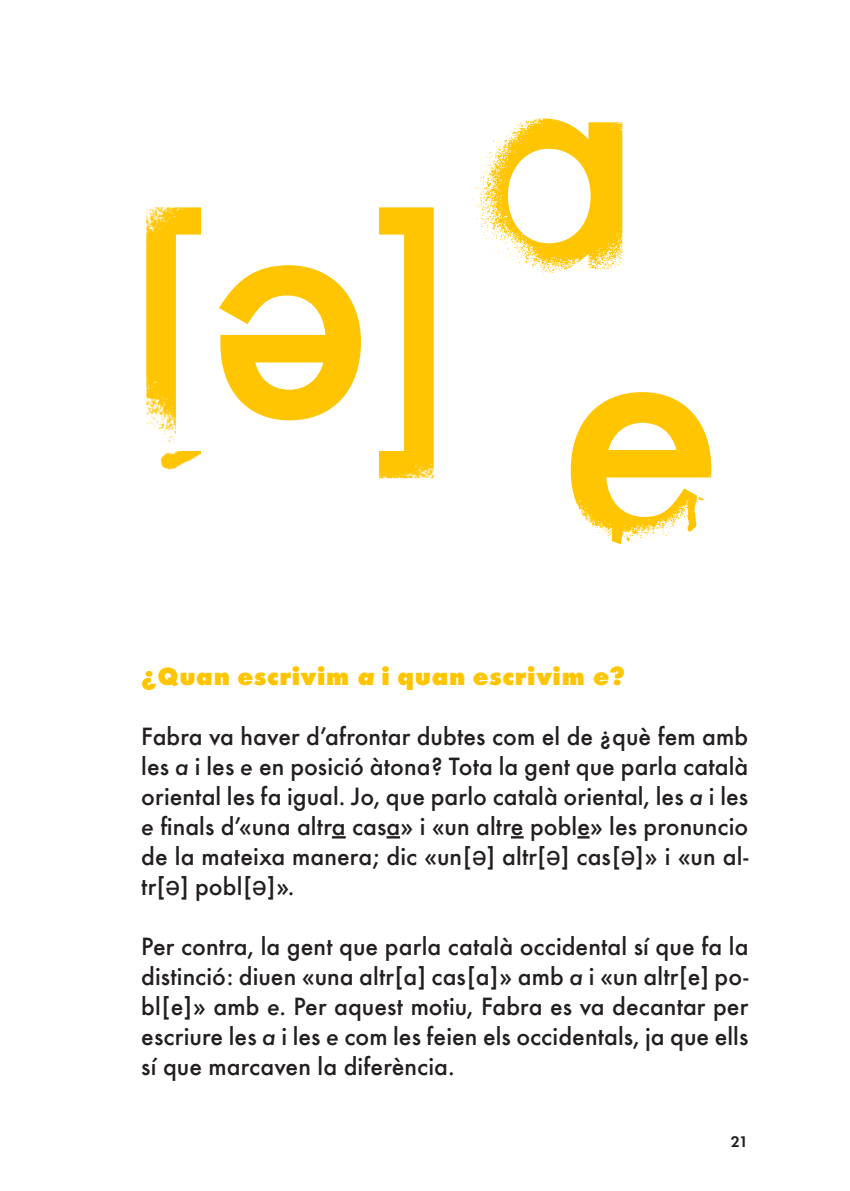
<style>
.page{position:relative;width:850px;height:1191px;background:#fff}
.page>*{position:absolute;margin:0;border:0;box-sizing:border-box;transform-origin:0 0}
.t1{font:500 26px/30px "Futura T";letter-spacing:.005em;color:#231f20;text-align:justify}
.t2{font:800 26px "Futura T";color:#ffc500}
.t3{font:600 16px "Futura T";color:#231f20}
.s1{font-style:italic}
.s2{font-family:"Arial";font-weight:400}
</style>
<div class="page">
<svg style="left:332px;top:836px;width:13px;height:2px"></svg>
<svg style="left:386px;top:836px;width:14px;height:2px"></svg>
<svg style="left:511px;top:836px;width:12px;height:2px"></svg>
<svg style="left:577px;top:836px;width:12px;height:2px"></svg>
<img style="left:473px;top:118px;width:149px;height:156px">
<img style="left:570px;top:392px;width:142px;height:153px">
<img style="left:146px;top:207px;width:287px;height:271px">
<p class="t2" style="left:141px;top:660px;width:485px">¿Quan escrivim <span class="s1">a</span> i quan escrivim <span class="s1">e</span>?</p>
<p class="t1" style="left:141px;top:720px;width:608px">Fabra va haver d’afrontar dubtes com el de ¿què fem amb les <span class="s1">a</span> i les <span class="s1">e</span> en posició àtona? Tota la gent que parla català oriental les fa igual. Jo, que parlo català oriental, les <span class="s1">a</span> i les <span class="s1">e</span> finals d’«una altra casa» i «un altre poble» les pronuncio de la mateixa manera; dic «un[<span class="s2">ə</span>] altr[<span class="s2">ə</span>] cas[<span class="s2">ə</span>]» i «un al&shy;tr[<span class="s2">ə</span>] pobl[<span class="s2">ə</span>]».</p>
<p class="t1" style="left:141px;top:930px;width:608px">Per contra, la gent que parla català occidental sí que fa la distinció: diuen «una altr[a] cas[a]» amb <span class="s1">a</span> i «un altr[e] po&shy;bl[e]» amb <span class="s1">e</span>. Per aquest motiu, Fabra es va decantar per escriure les <span class="s1">a</span> i les <span class="s1">e</span> com les feien els occidentals, ja que ells sí que marcaven la diferència.</p>
<p class="t3" style="left:730px;top:1132px;width:19px">21</p>
</div>
